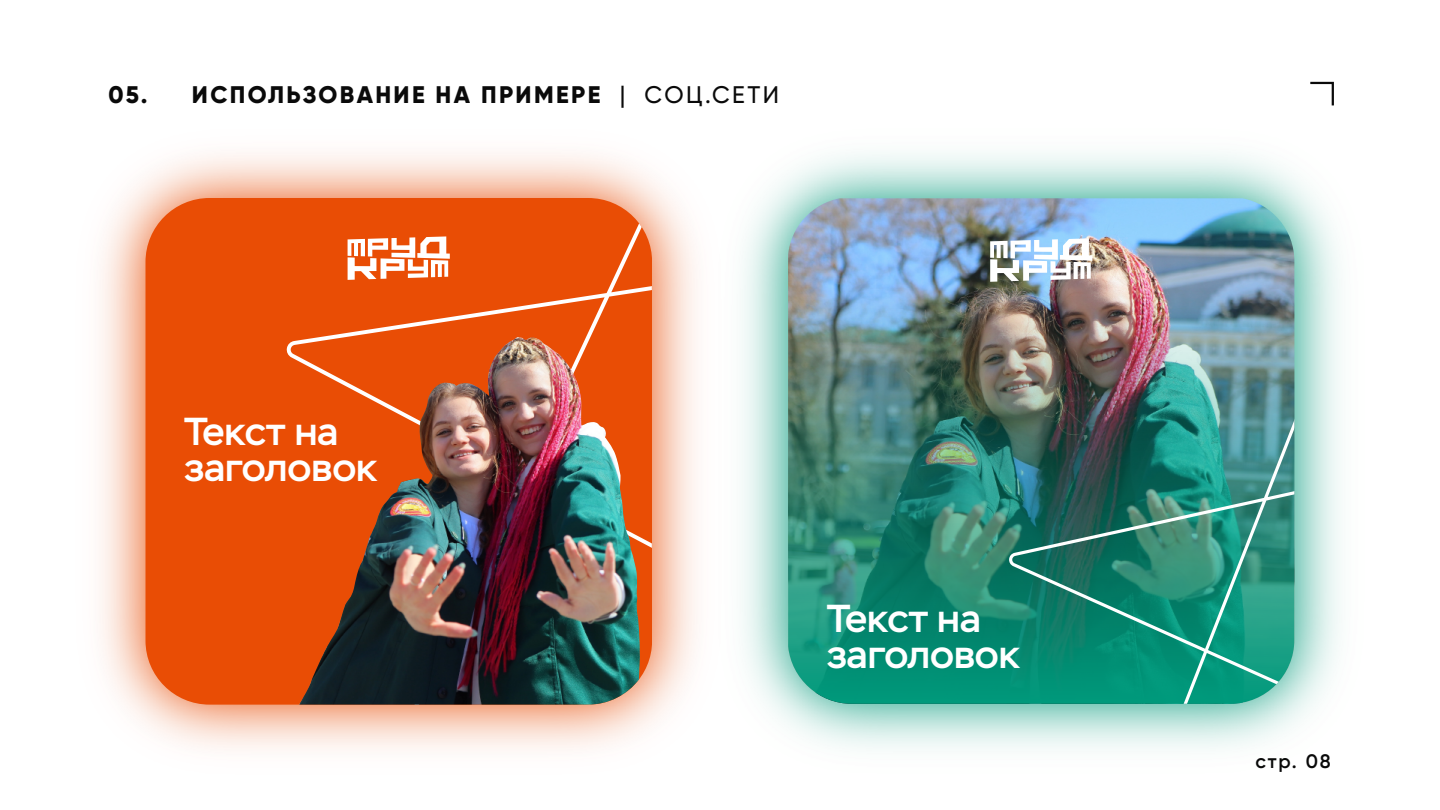
<style>
.page{position:relative;width:1440px;height:810px;background:#fff}
.page>*{position:absolute;margin:0;border:0;box-sizing:border-box;transform-origin:0 0}
.t1{font:500 38.92px/35.7px "Stem";color:#fff}
.t2{font:800 24px "Gilroy";letter-spacing:.1em;color:#0a0a0a}
.t3{font:600 19.5px "Gilroy";color:#0a0a0a}
.s1{font-weight:500}
</style>
<div class="page">
<svg style="left:1310px;top:81px;width:24px;height:25px"></svg>
<img style="left:100px;top:153px;width:597px;height:597px">
<div style="left:146px;top:198px;width:140px;height:507px;background:#e94d05"></div>
<div style="left:286px;top:198px;width:366px;height:507px;background:#e94d05"></div>
<svg style="left:348px;top:236px;width:102px;height:44px"></svg>
<img style="left:299px;top:337px;width:341px;height:368px">
<img style="left:742px;top:153px;width:598px;height:596px">
<img style="left:788px;top:198px;width:506px;height:506px">
<img style="left:1009px;top:399px;width:285px;height:305px">
<img style="left:990px;top:238px;width:102px;height:44px">
<p class="t2" style="left:108px;top:80px;width:672px">05. ИСПОЛЬЗОВАНИЕ НА ПРИМЕРЕ <span class="s1">| СОЦ.СЕТИ</span></p>
<h1 class="t1" style="left:184px;top:414px;width:195px">Текст на заголовок</h1>
<h1 class="t1" style="left:827px;top:601px;width:195px">Текст на заголовок</h1>
<p class="t3" style="left:1255px;top:749px;width:77px">стр. 08</p>
</div>
